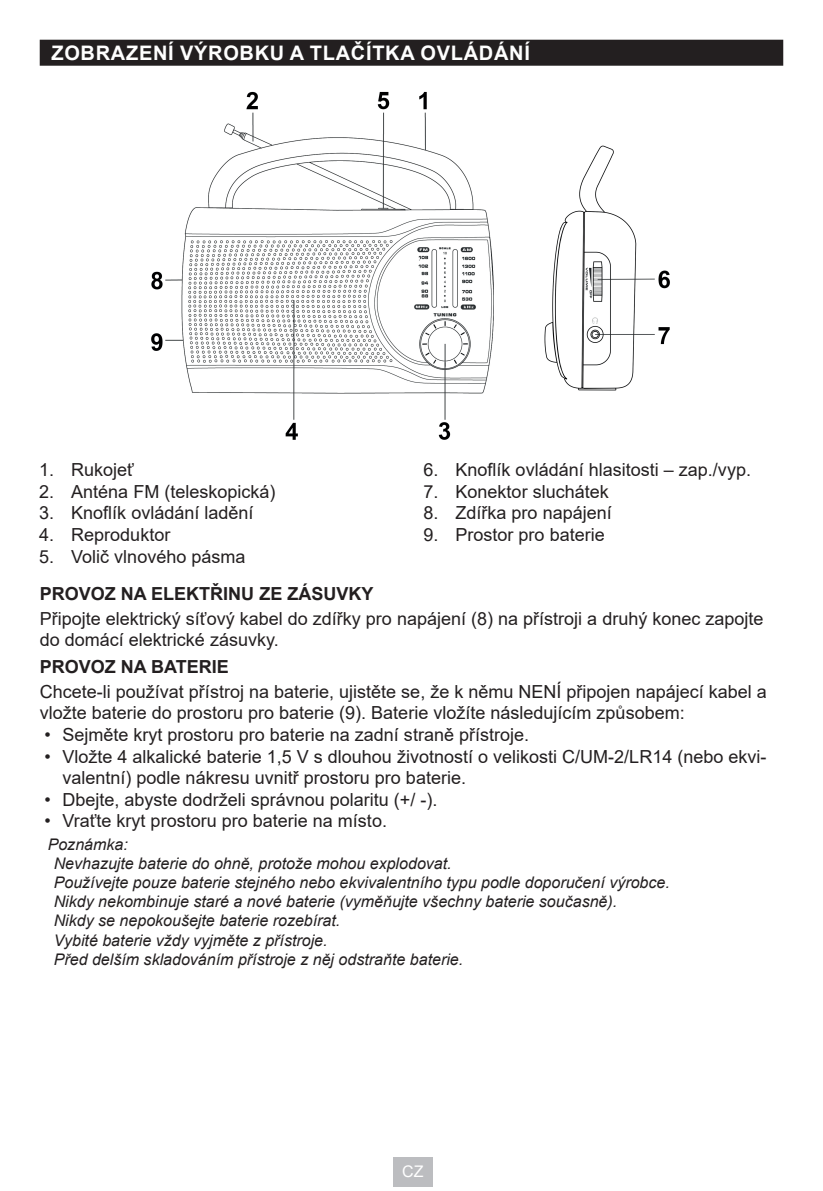
<style>
.page{position:relative;width:823px;height:1191px;background:#fff}
.page>*{position:absolute;margin:0;border:0;box-sizing:border-box;transform-origin:0 0}
.t1{font:700 20px "Arial";letter-spacing:.035em;color:#fff}
.t2{font:18px/21.6px "Arial";color:#231f20}
.t3{font:700 18px "Arial";color:#231f20}
.t4{font:italic 16px/19.2px "Arial";color:#231f20}
.t5{font:16px "Arial";color:#fff}
</style>
<div class="page">
<div style="left:393px;top:1157px;width:40px;height:29px;background:#bcbdc0"></div>
<div style="left:40px;top:40px;width:742px;height:26px;background:#231f20"></div>
<img style="left:151px;top:91px;width:519px;height:349px">
<p class="t1" style="left:51px;top:39px;width:479px">ZOBRAZENÍ VÝROBKU A TLAČÍTKA OVLÁDÁNÍ</p>
<p class="t2" style="left:39px;top:459px;width:96px">1. Rukojeť</p>
<p class="t2" style="left:39px;top:480px;width:238px">2. Anténa FM (teleskopická)</p>
<p class="t2" style="left:39px;top:502px;width:216px">3. Knoflík ovládání ladění</p>
<p class="t2" style="left:39px;top:523px;width:133px">4. Reproduktor</p>
<p class="t2" style="left:39px;top:545px;width:208px">5. Volič vlnového pásma</p>
<p class="t2" style="left:423px;top:459px;width:329px">6. Knoflík ovládání hlasitosti – zap./vyp.</p>
<p class="t2" style="left:423px;top:480px;width:187px">7. Konektor sluchátek</p>
<p class="t2" style="left:423px;top:502px;width:190px">8. Zdířka pro napájení</p>
<p class="t2" style="left:423px;top:523px;width:183px">9. Prostor pro baterie</p>
<p class="t3" style="left:40px;top:581px;width:335px">PROVOZ NA ELEKTŘINU ZE ZÁSUVKY</p>
<p class="t2" style="left:40px;top:607px;width:725px">Připojte elektrický síťový kabel do zdířky pro napájení (8) na přístroji a druhý konec zapojte do domácí elektrické zásuvky.</p>
<p class="t3" style="left:40px;top:654px;width:191px">PROVOZ NA BATERIE</p>
<p class="t2" style="left:40px;top:680px;width:728px">Chcete-li používat přístroj na baterie, ujistěte se, že k němu NENÍ připojen napájecí kabel a vložte baterie do prostoru pro baterie (9). Baterie vložíte následujícím způsobem:</p>
<p class="t2" style="left:44px;top:724px;width:486px">• Sejměte kryt prostoru pro baterie na zadní straně přístroje.</p>
<p class="t2" style="left:62px;top:745px;width:705px;text-indent:-18px">• Vložte 4 alkalické baterie 1,5 V s dlouhou životností o velikosti C/UM-2/LR14 (nebo ekvi&shy;valentní) podle nákresu uvnitř prostoru pro baterie.</p>
<p class="t2" style="left:44px;top:788px;width:394px">• Dbejte, abyste dodrželi správnou polaritu (+/ -).</p>
<p class="t2" style="left:44px;top:810px;width:344px">• Vraťte kryt prostoru pro baterie na místo.</p>
<p class="t4" style="left:54px;top:834px;width:617px;text-indent:-6px">Poznámka:<br>Nevhazujte baterie do ohně, protože mohou explodovat.<br>Používejte pouze baterie stejného nebo ekvivalentního typu podle doporučení výrobce.<br>Nikdy nekombinuje staré a nové baterie (vyměňujte všechny baterie současně).<br>Nikdy se nepokoušejte baterie rozebírat.<br>Vybité baterie vždy vyjměte z přístroje.<br>Před delším skladováním přístroje z něj odstraňte baterie.</p>
<p class="t5" style="left:402px;top:1160px;width:23px">CZ</p>
</div>
